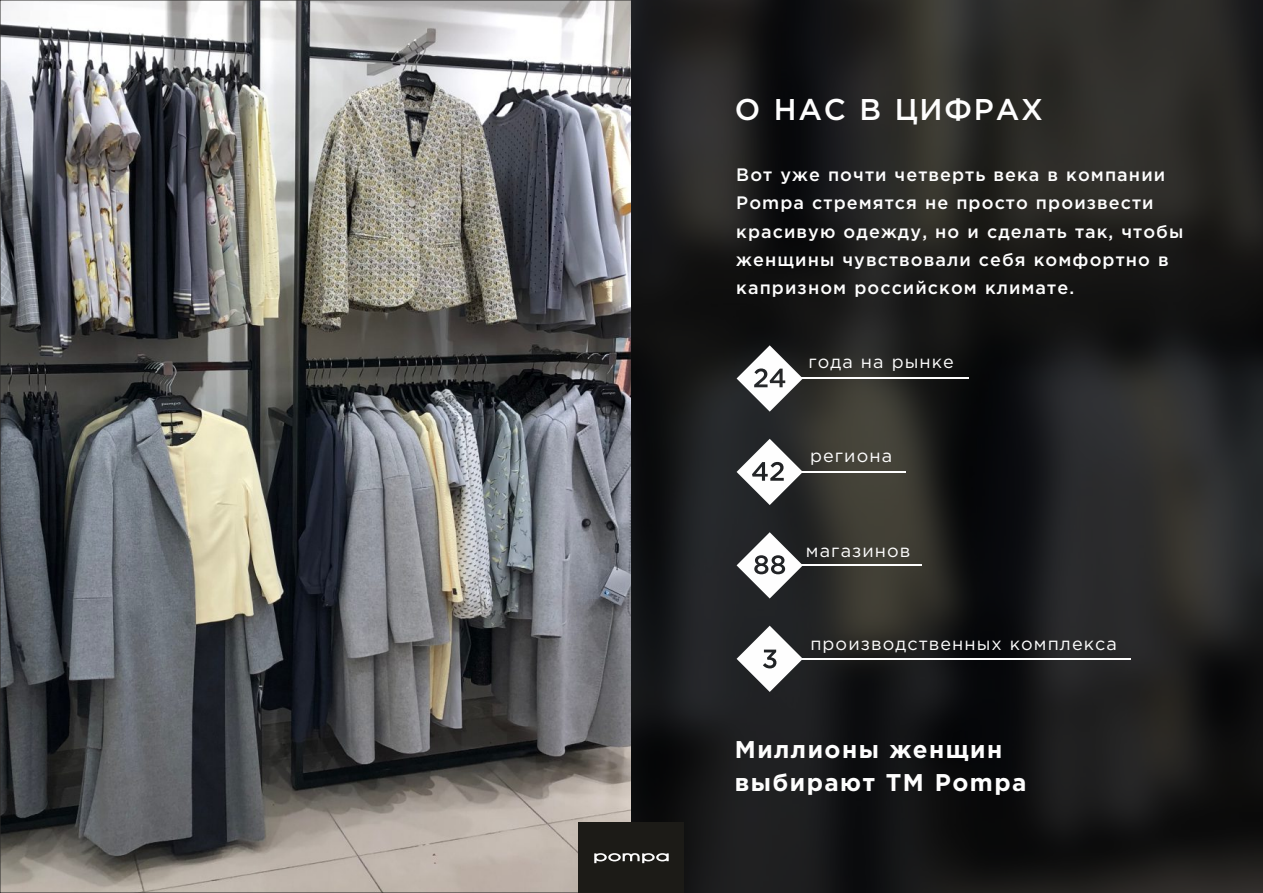
<style>
.page{position:relative;width:1263px;height:893px;background:#fff}
.page>*{position:absolute;margin:0;border:0;box-sizing:border-box;transform-origin:0 0}
.t1{font:500 30px "Gotham Pro";letter-spacing:.06em;color:#fefefe}
.t2{font:700 24.15px/32.8px "Gotham Pro";letter-spacing:.06em;color:#fefefe}
.t3{font:500 18px/28.2px "Gotham Pro";letter-spacing:.06em;color:#fefefe}
.t4{font:18px "Gotham Pro";letter-spacing:.06em;color:#fefefe}
</style>
<div class="page">
<img style="left:2px;top:2px;width:629px;height:889px">
<div style="left:631px;top:0;width:632px;height:893px;background:#000;opacity:.7"></div>
<div style="left:579px;top:822px;width:105px;height:71px;background:#1c1b17"></div>
<svg style="left:594px;top:853px;width:75px;height:10px"></svg>
<hr style="left:786px;top:378px;width:182px;height:1px;background:#fefefe">
<svg style="left:736px;top:345px;width:67px;height:67px"></svg>
<hr style="left:790px;top:471px;width:115px;height:2px;background:#fefefe">
<svg style="left:736px;top:439px;width:67px;height:66px"></svg>
<hr style="left:793px;top:565px;width:129px;height:1px;background:#fefefe">
<svg style="left:736px;top:532px;width:67px;height:66px"></svg>
<hr style="left:786px;top:658px;width:345px;height:1px;background:#fefefe">
<svg style="left:736px;top:626px;width:67px;height:66px"></svg>
<h1 class="t1" style="left:735px;top:98px;width:310px">О НАС В ЦИФРАХ</h1>
<p class="t3" style="left:736px;top:162px;width:449px">Вот уже почти четверть века в компании Pompa стремятся не просто произвести красивую одежду, но и сделать так, чтобы женщины чувствовали себя комфортно в капризном российском климате.</p>
<p class="t4" style="left:808px;top:354px;width:147px">года на рынке</p>
<p class="t4" style="left:810px;top:449px;width:84px">региона</p>
<p class="t4" style="left:806px;top:544px;width:106px">магазинов</p>
<p class="t4" style="left:810px;top:637px;width:308px">производственных комплекса</p>
<h2 class="t2" style="left:735px;top:735px;width:293px">Миллионы женщин выбирают ТМ Pompa</h2>
</div>
